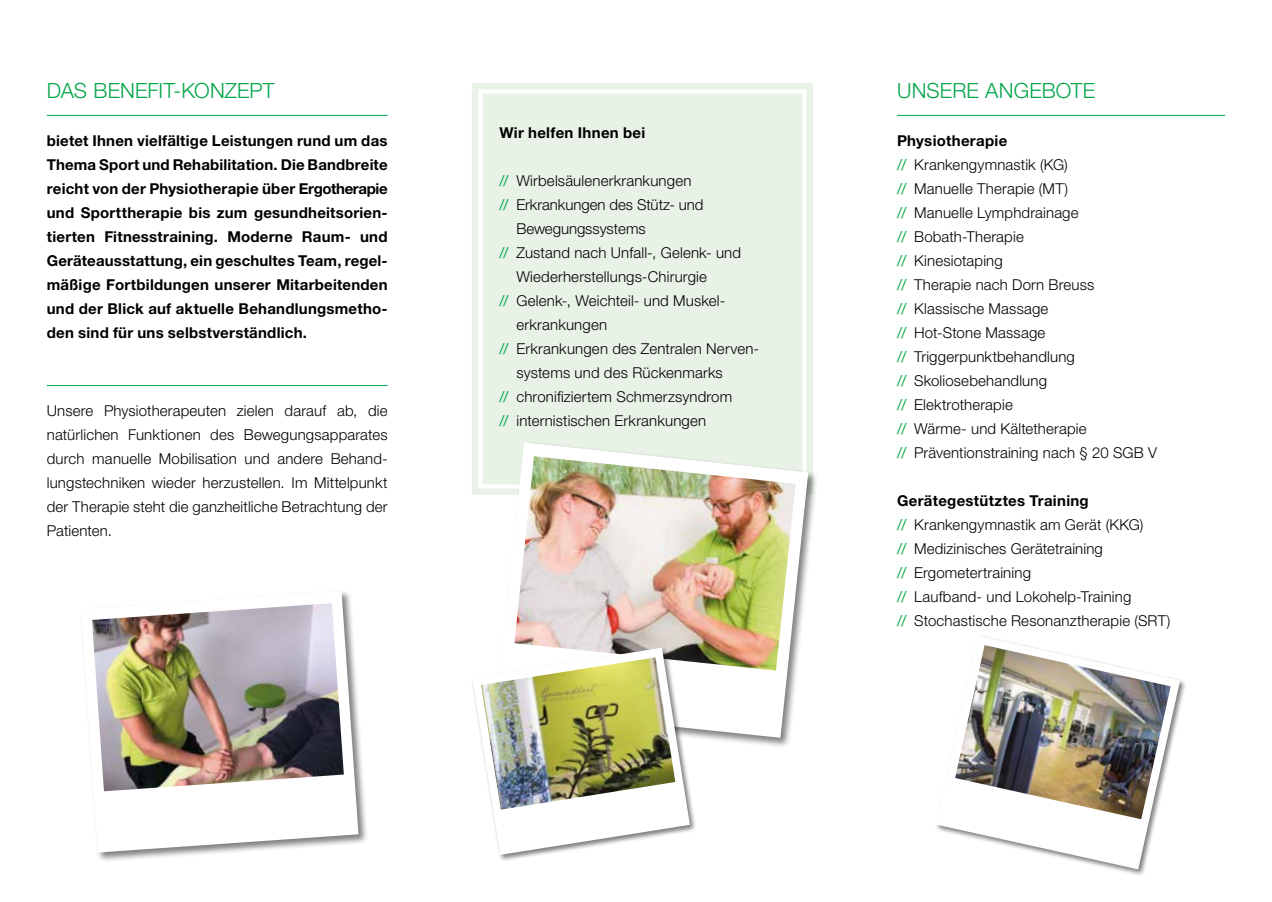
<style>
.page{position:relative;width:1272px;height:902px;background:#fff}
.page>*{position:absolute;margin:0;border:0;box-sizing:border-box;transform-origin:0 0}
.t1{font:300 21px "Helvetica Neue LT Std";letter-spacing:.005em;color:#04a64a}
.t2{font:300 15px/24px "Helvetica Neue LT Std";letter-spacing:.01em;color:#000}
.t3{font:700 15px/24px "Helvetica Neue LT Std";letter-spacing:.015em;color:#000;text-align:justify}
.s1{font-weight:400;color:#04a64a}
.s2{font-weight:700}
</style>
<div class="page">
<hr style="left:47px;top:115px;width:340px;height:1px;background:#04a64a">
<hr style="left:47px;top:385px;width:340px;height:1px;background:#04a64a">
<div style="left:477px;top:88px;width:330px;height:401px;background:#e8f2e6"></div>
<div style="left:472px;top:83px;width:340px;height:412px;border:10px solid #e8f2e6"></div>
<div style="left:478px;top:89px;width:328px;height:399px;border:4px solid #fff"></div>
<hr style="left:897px;top:115px;width:328px;height:1px;background:#04a64a">
<div style="left:934px;top:634px;width:253px;height:242px;background:#000;opacity:.5"></div>
<svg style="left:935px;top:635px;width:244px;height:234px"></svg>
<img style="left:955px;top:645px;width:215px;height:174px">
<div style="left:79px;top:589px;width:289px;height:273px;background:#000;opacity:.5"></div>
<svg style="left:81px;top:591px;width:277px;height:261px"></svg>
<img style="left:92px;top:603px;width:252px;height:188px">
<div style="left:494px;top:440px;width:325px;height:308px;background:#000;opacity:.5"></div>
<svg style="left:496px;top:442px;width:312px;height:295px"></svg>
<img style="left:514px;top:456px;width:281px;height:214px">
<div style="left:471px;top:646px;width:226px;height:216px;background:#000;opacity:.5"></div>
<svg style="left:472px;top:647px;width:218px;height:207px"></svg>
<img style="left:481px;top:657px;width:194px;height:152px">
<h1 class="t1" style="left:47px;top:78px;width:229px">DAS BENEFIT-KONZEPT</h1>
<p class="t3" style="left:47px;top:128px;width:342px">bietet Ihnen vielfältige Leistungen rund um das Thema Sport und Rehabilitation. Die Bandbreite reicht von der Physiotherapie über Ergotherapie und Sporttherapie bis zum gesundheitsorien&shy;tierten Fitnesstraining. Moderne Raum- und Geräteausstattung, ein geschultes Team, regel&shy;mäßige Fortbildungen unserer Mitarbeitenden und der Blick auf aktuelle Behandlungsmetho&shy;den sind für uns selbstverständlich.</p>
<p class="t2" style="left:47px;top:398px;width:342px;text-align:justify">Unsere Physiotherapeuten zielen darauf ab, die natürlichen Funktionen des Bewegungsapparates durch manuelle Mobilisation und andere Behand&shy;lungstechniken wieder herzustellen. Im Mittelpunkt der Therapie steht die ganzheitliche Betrachtung der Patienten.</p>
<p class="t3" style="left:499px;top:120px;width:147px">Wir helfen Ihnen bei</p>
<p class="t2" style="left:499px;top:168px;width:193px"><span class="s1">//</span> Wirbelsäulenerkrankungen</p>
<p class="t2" style="left:499px;top:192px;width:206px"><span class="s1">//</span> Erkrankungen des Stütz- und</p>
<p class="t2" style="left:516px;top:216px;width:131px">Bewegungssystems</p>
<p class="t2" style="left:499px;top:240px;width:243px"><span class="s1">//</span> Zustand nach Unfall-, Gelenk- und</p>
<p class="t2" style="left:516px;top:264px;width:192px">Wiederherstellungs-Chirurgie</p>
<p class="t2" style="left:499px;top:288px;width:227px"><span class="s1">//</span> Gelenk-, Weichteil- und Muskel-</p>
<p class="t2" style="left:516px;top:312px;width:92px">erkrankungen</p>
<p class="t2" style="left:499px;top:336px;width:261px"><span class="s1">//</span> Erkrankungen des Zentralen Nerven-</p>
<p class="t2" style="left:516px;top:360px;width:208px">systems und des Rückenmarks</p>
<p class="t2" style="left:499px;top:384px;width:234px"><span class="s1">//</span> chronifiziertem Schmerzsyndrom</p>
<p class="t2" style="left:499px;top:408px;width:208px"><span class="s1">//</span> internistischen Erkrankungen</p>
<h1 class="t1" style="left:897px;top:78px;width:200px">UNSERE ANGEBOTE</h1>
<p class="t2" style="left:897px;top:128px;width:261px"><span class="s2">Physiotherapie<br></span><span class="s1">//</span> Krankengymnastik (KG)<br><span class="s1">//</span> Manuelle Therapie (MT)<br><span class="s1">//</span> Manuelle Lymphdrainage<br><span class="s1">//</span> Bobath-Therapie<br><span class="s1">//</span> Kinesiotaping<br><span class="s1">//</span> Therapie nach Dorn Breuss<br><span class="s1">//</span> Klassische Massage<br><span class="s1">//</span> Hot-Stone Massage<br><span class="s1">//</span> Triggerpunktbehandlung<br><span class="s1">//</span> Skoliosebehandlung<br><span class="s1">//</span> Elektrotherapie<br><span class="s1">//</span> Wärme- und Kältetherapie<br><span class="s1">//</span> Präventionstraining nach § 20 SGB V</p>
<p class="t2" style="left:897px;top:488px;width:275px"><span class="s2">Gerätegestütztes Training<br></span><span class="s1">//</span> Krankengymnastik am Gerät (KKG)<br><span class="s1">//</span> Medizinisches Gerätetraining<br><span class="s1">//</span> Ergometertraining<br><span class="s1">//</span> Laufband- und Lokohelp-Training<br><span class="s1">//</span> Stochastische Resonanztherapie (SRT)</p>
</div>
